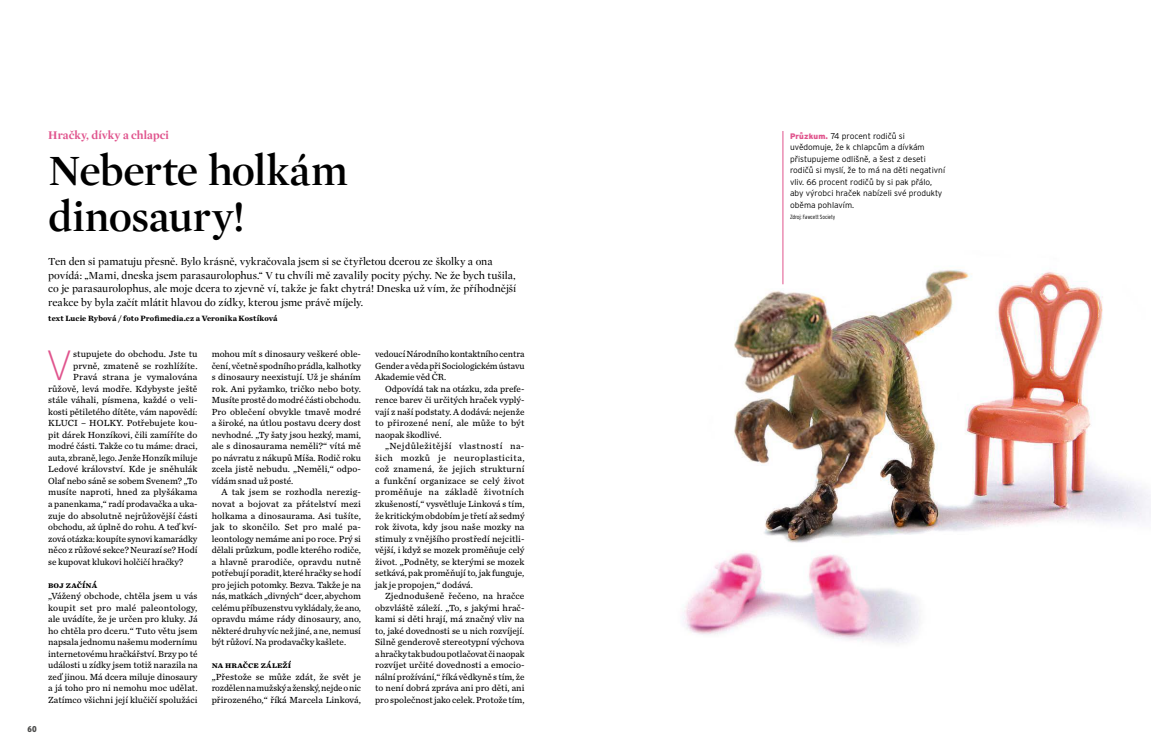
<style>
.page{position:relative;width:1151px;height:752px;background:#fff}
.page>*{position:absolute;margin:0;border:0;box-sizing:border-box;transform-origin:0 0}
.t1{font:600 44px/46px "Mercury Display";letter-spacing:-.01em;color:#000}
.t2{font:200 42.1px "Interstate OT";color:#e0548d}
.t3{font:700 12px "Mercury Display";color:#e0548d}
.t4{font:11px/13.5px "Mercury Display";letter-spacing:-.005em;color:#000}
.t5{font:9.2px/11.5px "Chronicle Text G3";color:#000;text-align:justify}
.t6{font:9.2px "Chronicle Text G3";letter-spacing:.025em;color:#000}
.t7{font:700 9px "Chronicle Text G3";letter-spacing:.065em;color:#000}
.t8{font:900 condensed 8.5px "Interstate OT";color:#4a4a49}
.t9{font:300 8.4px/11.5px "Interstate OT";color:#000}
.t10{font:700 8px "Chronicle Text G3";letter-spacing:.01em;color:#000}
.t11{font:300 condensed 6px "Interstate OT";letter-spacing:-.015em;color:#000}
.s1{font-weight:900;font-size:8px;color:#e0548d}
</style>
<div class="page">
<img style="left:683px;top:131px;width:468px;height:512px">
<hr style="left:782px;top:131px;width:1px;height:153px;background:#e0548d">
<p class="t8" style="left:27px;top:723px;width:11px">60</p>
<h3 class="t3" style="left:48px;top:126px;width:122px">Hračky, dívky a chlapci</h3>
<h1 class="t1" style="left:48px;top:145px;width:301px">Neberte holkám dinosaury!</h1>
<p class="t4" style="left:48px;top:254px;width:469px">Ten den si pamatuju přesně. Bylo krásně, vykračovala jsem si se čtyřletou dcerou ze školky a ona povídá: „Mami, dneska jsem parasaurolophus.“ V tu chvíli mě zavalily pocity pýchy. Ne že bych tušila, co je parasaurolophus, ale moje dcera to zjevně ví, takže je fakt chytrá! Dneska už vím, že příhodnější reakce by byla začít mlátit hlavou do zídky, kterou jsme právě míjely.</p>
<p class="t10" style="left:48px;top:311px;width:231px">text Lucie Rybová / foto Profimedia.cz a Veronika Kostíková</p>
<h2 class="t2" style="left:46px;top:340px;width:29px">V</h2>
<p class="t5" style="left:73px;top:348px;width:126px">stupujete do obchodu. Jste tu</p>
<p class="t5" style="left:212px;top:348px;width:151px">mohou mít s dinosaury veškeré oble&shy;čení, včetně spodního prádla, kalhotky s dinosaury neexistují. Už je sháním rok. Ani pyžamko, tričko nebo boty.<br>Musíte prostě do modré části obchodu.<br>Pro oblečení obvykle tmavě modré a široké, na útlou postavu dcery dost nevhodné. „Ty šaty jsou hezký, mami, ale s dinosaurama neměli?“ vítá mě po návratu z nákupů Míša. Rodič roku zcela jistě nebudu. „Neměli,“ odpo&shy;vídám snad už posté.</p>
<p class="t5" style="left:212px;top:486px;width:151px;text-indent:10px">A tak jsem se rozhodla nerezig&shy;novat a bojovat za přátelství mezi holkama a dinosaurama. Asi tušíte, jak to skončilo. Set pro malé pa - leontology nemáme ani po roce. Prý si dělali průzkum, podle kterého rodiče, a hlavně prarodiče, opravdu nutně potřebují poradit, které hračky se hodí pro jejich potomky. Bezva. Takže je na nás, matkách „divných“ dcer, abychom celému příbuzenstvu vykládaly, že ano, opravdu máme rády dinosaury, ano, některé druhy víc než jiné, a ne, nemusí být růžoví. Na prodavačky kašlete.</p>
<p class="t7" style="left:212px;top:657px;width:81px">Na hračce záleží</p>
<p class="t5" style="left:212px;top:670px;width:151px">„Přestože se může zdát, že svět je rozdělen na mužský a ženský, nejde o nic přirozeného,“ říká Marcela Linková,</p>
<p class="t5" style="left:375px;top:348px;width:151px">vedoucí Národního kontaktního centra Gender a věda při Sociologickém ústavu Akademie věd ČR.</p>
<p class="t5" style="left:375px;top:382px;width:151px;text-indent:10px">Odpovídá tak na otázku, zda prefe&shy;rence barev či určitých hraček vyplý&shy;vají z naší podstaty. A dodává: nejenže to přirozené není, ale může to být naopak škodlivé.</p>
<p class="t5" style="left:375px;top:440px;width:151px;text-indent:10px">„Nejdůležitější vlastností na&shy;šich mozků je neuroplasticita, což znamená, že jejich strukturní a funkční organizace se celý život proměňuje na základě životních zkušeností,“ vysvětluje Linková s tím, že kritickým obdobím je třetí až sedmý rok života, kdy jsou naše mozky na stimuly z vnějšího prostředí nejcitli&shy;vější, i když se mozek proměňuje celý život. „Podněty, se kterými se mozek setkává, pak proměňují to, jak funguje, jak je propojen,“ dodává.</p>
<p class="t5" style="left:375px;top:589px;width:151px;text-indent:10px">Zjednodušeně řečeno, na hračce obzvláště záleží. „To, s jakými hrač&shy;kami si děti hrají, má značný vliv na to, jaké dovednosti se u nich rozvíjejí.<br>Silně genderově stereotypní výchova ahračky takbudoupotlačovat činaopak rozvíjet určité dovednosti a emocio&shy;nální prožívání,“ říká vědkyně s tím, že to není dobrá zpráva ani pro děti, ani pro společnost jako celek. Protože tím,</p>
<p class="t5" style="left:73px;top:359px;width:126px">prvně, zmateně se rozhlížíte.</p>
<p class="t6" style="left:73px;top:370px;width:126px">Pravá strana je vymalována</p>
<p class="t5" style="left:48px;top:382px;width:151px">růžově, levá modře. Kdybyste ještě</p>
<p class="t5" style="left:48px;top:394px;width:151px">stále váhali, písmena, každé o veli-</p>
<p class="t5" style="left:48px;top:405px;width:151px">kosti pětiletého dítěte, vám napovědí:</p>
<p class="t5" style="left:48px;top:417px;width:151px">KLUCI – HOLKY. Potřebujete kou-</p>
<p class="t5" style="left:48px;top:428px;width:151px">pit dárek Honzíkovi, čili zamíříte do</p>
<p class="t5" style="left:48px;top:440px;width:151px">modré části. Takže co tu máme: draci,</p>
<p class="t5" style="left:48px;top:451px;width:151px">auta, zbraně, lego. Jenže Honzík miluje</p>
<p class="t5" style="left:48px;top:463px;width:151px">Ledové království. Kde je sněhulák</p>
<p class="t5" style="left:48px;top:474px;width:151px">Olaf nebo sáně se sobem Svenem? „To</p>
<p class="t5" style="left:48px;top:486px;width:151px">musíte naproti, hned za plyšákama</p>
<p class="t5" style="left:48px;top:497px;width:151px">a panenkama,“ radí prodavačka a uka-</p>
<p class="t5" style="left:48px;top:509px;width:151px">zuje do absolutně nejrůžovější části</p>
<p class="t5" style="left:48px;top:520px;width:151px">obchodu, až úplně do rohu. A teď kví-</p>
<p class="t5" style="left:48px;top:532px;width:151px">zová otázka: koupíte synovi kamarádky</p>
<p class="t5" style="left:48px;top:543px;width:151px">něco z růžové sekce? Neurazí se? Hodí</p>
<p class="t5" style="left:48px;top:555px;width:137px">se kupovat klukovi holčičí hračky?</p>
<p class="t7" style="left:48px;top:577px;width:50px">Boj začíná</p>
<p class="t5" style="left:48px;top:589px;width:151px">„Vážený obchode, chtěla jsem u vás koupit set pro malé paleontology, ale uvádíte, že je určen pro kluky. Já ho chtěla pro dceru.“ Tuto větu jsem napsala jednomu našemu modernímu internetovému hračkářství. Brzy po té události u zídky jsem totiž narazila na zeď jinou. Má dcera miluje dinosaury a já toho pro ni nemohu moc udělat.<br>Zatímco všichni její klučičí spolužáci</p>
<p class="t9" style="left:790px;top:130px;width:157px"><span class="s1">Průzkum.</span> 74 procent rodičů si uvědomuje, že k chlapcům a dívkám přistupujeme odlišně, a šest z deseti rodičů si myslí, že to má na děti negativní vliv. 66 procent rodičů by si pak přálo, aby výrobci hraček nabízeli své produkty oběma pohlavím.</p>
<p class="t11" style="left:790px;top:213px;width:47px">Zdroj: Fawcett Society</p>
</div>
